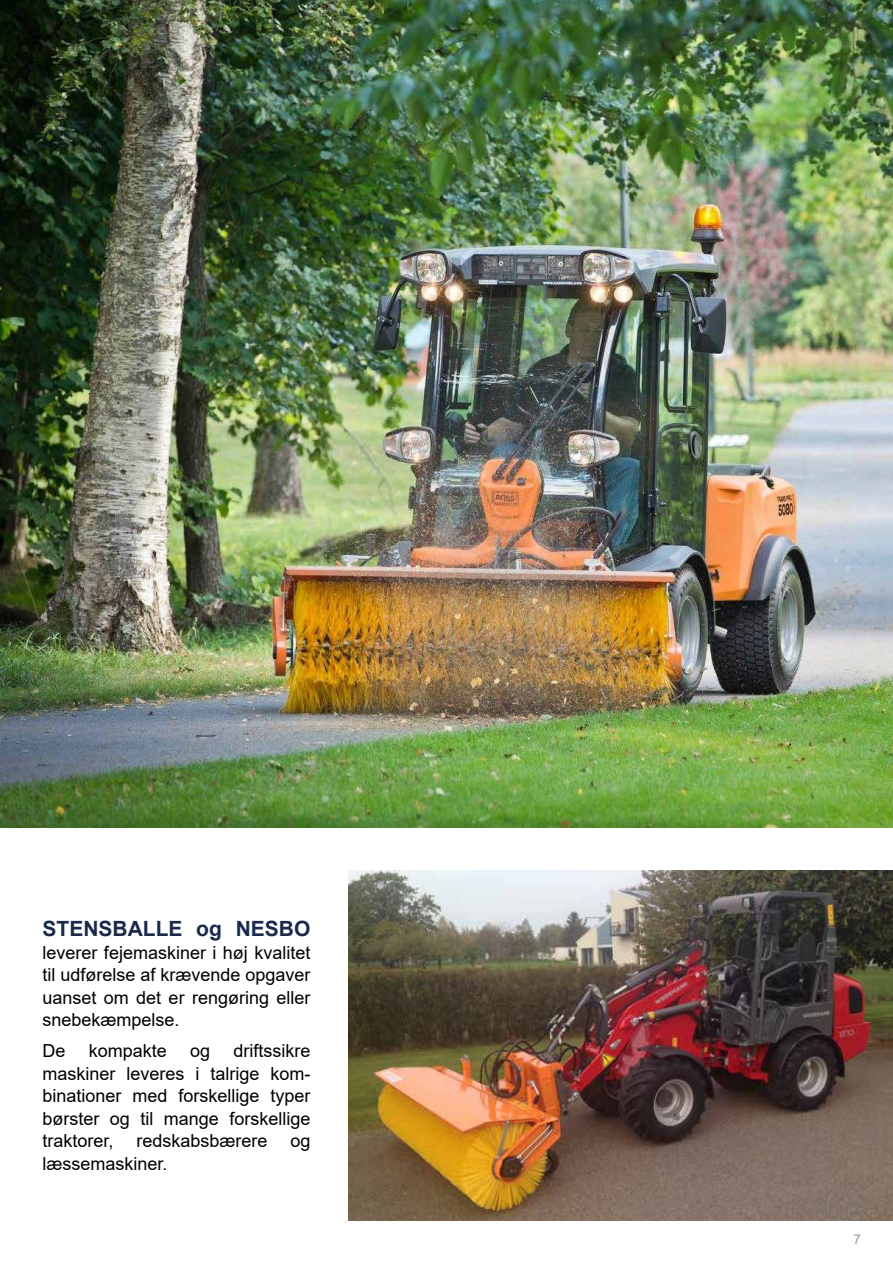
<style>
.page{position:relative;width:893px;height:1263px;background:#fff}
.page>*{position:absolute;margin:0;border:0;box-sizing:border-box;transform-origin:0 0}
.t1{font:700 21px "Arial";color:#1a2a4b}
.t2{font:18px/22.5px "Arial";color:#000;text-align:justify}
.t3{font:13.5px "Arial";color:#93a092}
</style>
<div class="page">
<img style="left:0;top:0;width:893px;height:828px">
<img style="left:348px;top:870px;width:545px;height:350px">
<p class="t1" style="left:43px;top:914px;width:269px">STENSBALLE og NESBO</p>
<p class="t2" style="left:43px;top:941px;width:269px">leverer fejemaskiner i høj kvalitet til udførelse af krævende opgaver uanset om det er rengøring eller snebekæmpelse.</p>
<p class="t2" style="left:43px;top:1040px;width:25px">De</p>
<p class="t2" style="left:89px;top:1040px;width:80px">kompakte</p>
<p class="t2" style="left:190px;top:1040px;width:22px">og</p>
<p class="t2" style="left:43px;top:1040px;width:269px;text-indent:191px">driftssikre maskiner leveres i talrige kom&shy;binationer med forskellige typer børster og til mange forskellige traktorer,</p>
<p class="t2" style="left:136px;top:1130px;width:133px">redskabsbærere</p>
<p class="t2" style="left:290px;top:1130px;width:22px">og</p>
<p class="t2" style="left:43px;top:1152px;width:127px">læssemaskiner.</p>
<p class="t3" style="left:854px;top:1230px;width:9px">7</p>
</div>
